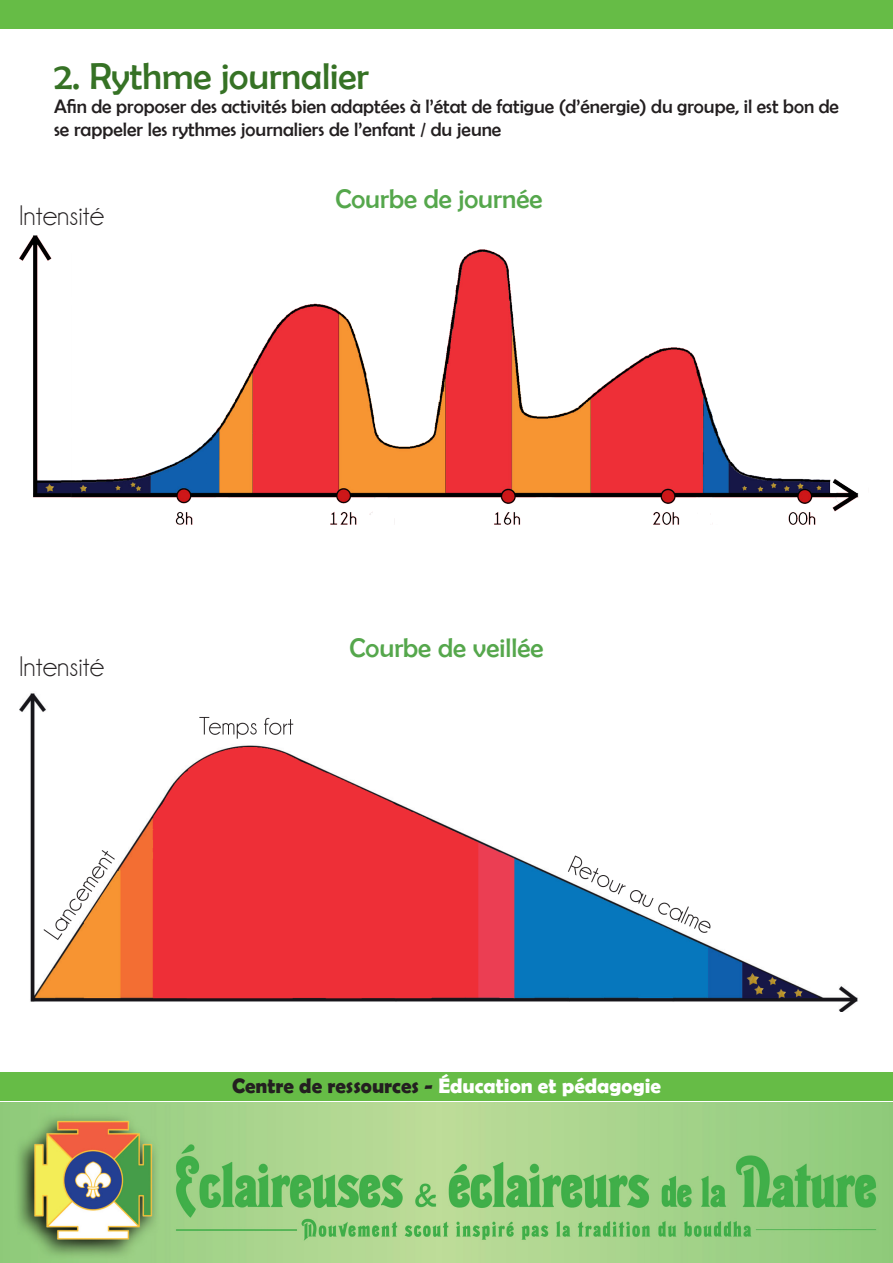
<style>
.page{position:relative;width:893px;height:1263px;background:#fff}
.page>*{position:absolute;margin:0;border:0;box-sizing:border-box;transform-origin:0 0}
.t1{font:37.5px "Berlin Sans FB";color:#367225}
.t2{font:28.5px "Champagne&Limousines";color:#231f20}
.t3{font:27px "Berlin Sans FB";color:#55a74c}
.t4{font:700 21px "Berlin Sans FB Demi";color:#fff}
.t5{font:19.5px/23.4px "Berlin Sans FB";color:#231f20}
.s1{color:#231f20}
</style>
<div class="page">
<img style="left:19px;top:693px;width:839px;height:319px">
<img style="left:19px;top:236px;width:840px;height:288px">
<img style="left:0;top:1102px;width:893px;height:161px">
<div style="left:0;top:1072px;width:893px;height:29px;background:#66bc46"></div>
<div style="left:0;top:0;width:893px;height:28px;background:#66bc46"></div>
<p class="t1" style="left:54px;top:56px;width:317px">2. Rythme journalier</p>
<p class="t5" style="left:54px;top:94px;width:786px">Afin de proposer des activités bien adaptées à l’état de fatigue (d’énergie) du groupe, il est bon de se rappeler les rythmes journaliers de l’enfant / du jeune</p>
<p class="t2" style="left:19px;top:201px;width:87px">Intensité</p>
<p class="t3" style="left:335px;top:184px;width:209px">Courbe de journée</p>
<p class="t2" style="left:19px;top:652px;width:87px">Intensité</p>
<p class="t3" style="left:350px;top:633px;width:195px">Courbe de veillée</p>
<p class="t4" style="left:232px;top:1074px;width:430px"><span class="s1">Centre de ressources -</span> Éducation et pédagogie</p>
</div>
